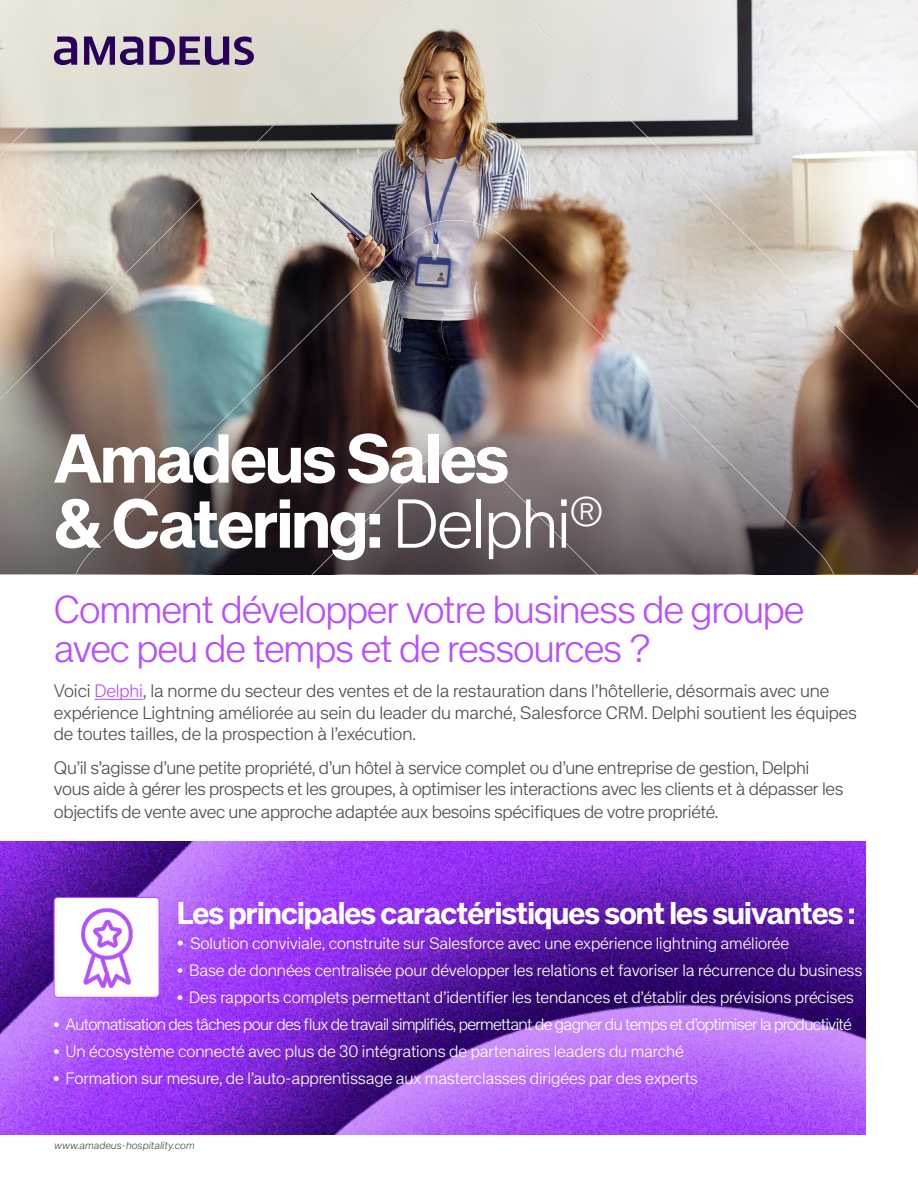
<style>
.page{position:relative;width:918px;height:1188px;background:#fff}
.page>*{position:absolute;margin:0;border:0;box-sizing:border-box;transform-origin:0 0}
.t1{font:700 69px/65.1px "Amadeus Neue";letter-spacing:-.03em;color:#fff}
.t2{font:300 39px/39px "Amadeus Neue";letter-spacing:-.03em;color:#b650ff}
.t3{font:700 31.5px "Amadeus Neue";letter-spacing:-.03em;color:#fff}
.t4{font:300 18px/21.6px "Amadeus Neue";letter-spacing:-.02em;color:#4e4d50}
.t5{font:300 16.5px "Amadeus Neue";letter-spacing:-.01em;color:#fff}
.t6{font:300 16.5px "Amadeus Neue";letter-spacing:-.04em;color:#fff}
.t7{font:italic 300 10.5px "Amadeus Neue";color:#4e4d50}
.s1{font-weight:300}
.s2{color:#b650ff}
.s3{font-weight:900;font-size:18px}
.s4{font-weight:900}
</style>
<div class="page">
<img style="left:0;top:841px;width:865px;height:293px">
<img style="left:0;top:0;width:918px;height:575px">
<hr style="left:95px;top:699px;width:48px;height:1px;background:#b650ff">
<svg style="left:84px;top:36px;width:59px;height:29px;background:#7a6490"></svg>
<svg style="left:149px;top:36px;width:105px;height:29px;background:#826e94"></svg>
<svg style="left:54px;top:36px;width:23px;height:29px"></svg>
<img style="left:54px;top:894px;width:106px;height:106px">
<p class="t1" style="left:54px;top:427px;width:552px">Amadeus Sales<br>&amp; Catering: <span class="s1">Delphi</span><sup>®</sup></p>
<p class="t2" style="left:54px;top:591px;width:752px">Comment développer votre business de groupe avec peu de temps et de ressources ?</p>
<p class="t4" style="left:54px;top:680px;width:805px">Voici <span class="s2">Delphi</span>, la norme du secteur des ventes et de la restauration dans l’hôtellerie, désormais avec une expérience Lightning améliorée au sein du leader du marché, Salesforce CRM. Delphi soutient les équipes de toutes tailles, de la prospection à l’exécution.</p>
<p class="t4" style="left:54px;top:757px;width:791px;line-height:22px">Qu’il s’agisse d’une petite propriété, d’un hôtel à service complet ou d’une entreprise de gestion, Delphi vous aide à gérer les prospects et les groupes, à optimiser les interactions avec les clients et à dépasser les objectifs de vente avec une approche adaptée aux besoins spécifiques de votre propriété.</p>
<p class="t3" style="left:177px;top:895px;width:680px">Les principales caractéristiques sont les suivantes :</p>
<p class="t5" style="left:177px;top:934px;width:614px"><span class="s3">•</span> Solution conviviale, construite sur Salesforce avec une expérience lightning améliorée</p>
<p class="t5" style="left:177px;top:961px;width:687px"><span class="s4">•</span> Base de données centralisée pour développer les relations et favoriser la récurrence du business</p>
<p class="t5" style="left:177px;top:988px;width:679px"><span class="s4">•</span> Des rapports complets permettant d’identifier les tendances et d’établir des prévisions précises</p>
<p class="t6" style="left:53px;top:1015px;width:800px"><span class="s4">•</span> Automatisation des tâches pour des flux de travail simplifiés, permettant de gagner du temps et d’optimiser la productivité</p>
<p class="t5" style="left:53px;top:1042px;width:632px"><span class="s4">•</span> Un écosystème connecté avec plus de 30 intégrations de partenaires leaders du marché</p>
<p class="t5" style="left:53px;top:1069px;width:646px"><span class="s4">•</span> Formation sur mesure, de l’auto-apprentissage aux masterclasses dirigées par des experts</p>
<p class="t7" style="left:54px;top:1140px;width:142px">www.amadeus-hospitality.com</p>
</div>
